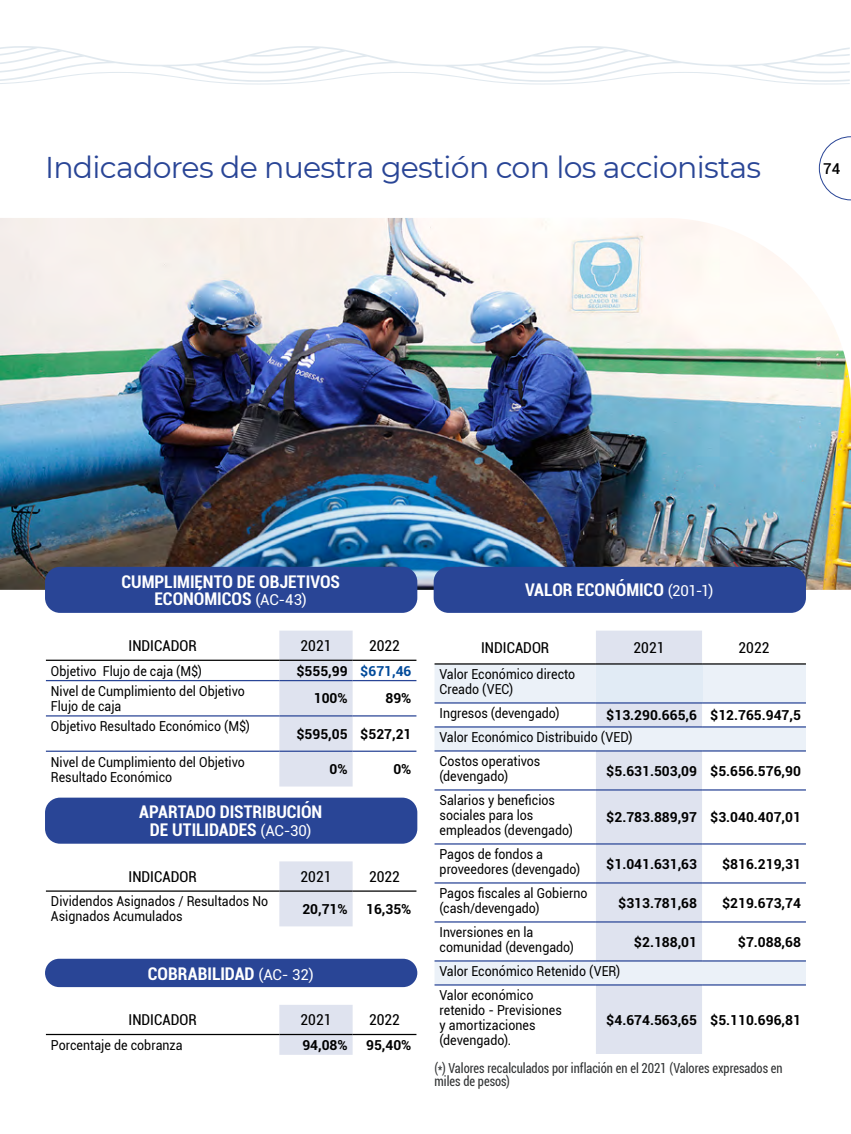
<style>
.page{position:relative;width:851px;height:1134px;background:#fff}
.page>*{position:absolute;margin:0;border:0;box-sizing:border-box;transform-origin:0 0}
.t1{font:30px "Montserrat";letter-spacing:-.025em;color:#294596}
.H3_textos_cuadros_centrado{font:700 condensed 17.5px "Roboto";color:#fff}
.Indicador_años{font:condensed 15px "Roboto";color:#000}
.t2{font:500 15px "Roboto";color:#000}
.descripcion_tablas{font:13.75px/15px "Roboto";letter-spacing:.005em;color:#000;scale:.9 1}
.numeros_tablas{font:700 13.75px "Roboto";color:#000}
.Parrafo_justificado_izq{font:condensed 13.75px/13.8px "Roboto";color:#323435;scale:.9 1}
.numeros_tablas-2{font:700 13.75px "Roboto";color:#004a9a}
.s1{font-weight:400;font-stretch:normal;font-size:15px}
</style>
<div class="page">
<svg style="left:0;top:46px;width:849px;height:39px"></svg>
<svg style="left:818px;top:136px;width:32px;height:65px"></svg>
<img style="left:0;top:218px;width:850px;height:372px">
<div style="left:45px;top:567px;width:372px;height:46px;background:#294596;border-radius:15px"></div>
<svg style="left:46px;top:631px;width:370px;height:155px"></svg>
<div style="left:279px;top:631px;width:73px;height:155px;background:#dfe3ef"></div>
<hr style="left:46px;top:660px;width:233px;height:1px;background:#000">
<hr style="left:279px;top:660px;width:73px;height:1px;background:#000">
<hr style="left:352px;top:660px;width:64px;height:1px;background:#000">
<hr style="left:46px;top:680px;width:233px;height:1px;background:#294596">
<hr style="left:279px;top:680px;width:73px;height:1px;background:#294596">
<hr style="left:352px;top:680px;width:64px;height:1px;background:#294596">
<hr style="left:46px;top:715px;width:233px;height:1px;background:#294596">
<hr style="left:279px;top:715px;width:73px;height:1px;background:#294596">
<hr style="left:352px;top:715px;width:64px;height:1px;background:#294596">
<hr style="left:46px;top:751px;width:233px;height:1px;background:#294596">
<hr style="left:279px;top:751px;width:73px;height:1px;background:#294596">
<hr style="left:352px;top:751px;width:64px;height:1px;background:#294596">
<div style="left:45px;top:798px;width:372px;height:46px;background:#294596;border-radius:15px"></div>
<div style="left:279px;top:861px;width:74px;height:65px;background:#dfe3ef"></div>
<hr style="left:46px;top:890px;width:233px;height:2px;background:#000">
<hr style="left:279px;top:890px;width:73px;height:2px;background:#000">
<hr style="left:352px;top:890px;width:64px;height:2px;background:#000">
<div style="left:45px;top:959px;width:372px;height:28px;background:#294596;border-radius:14px"></div>
<svg style="left:46px;top:1005px;width:370px;height:50px"></svg>
<hr style="left:46px;top:1034px;width:233px;height:1px;background:#000">
<hr style="left:279px;top:1034px;width:73px;height:1px;background:#000">
<hr style="left:352px;top:1034px;width:64px;height:1px;background:#000">
<div style="left:433px;top:567px;width:372px;height:46px;background:#294596;border-radius:15px"></div>
<div style="left:596px;top:631px;width:106px;height:423px;background:#dfe3ef"></div>
<svg style="left:434px;top:665px;width:371px;height:319px"></svg>
<div style="left:596px;top:664px;width:106px;height:39px;background:#e1ebf5"></div>
<hr style="left:434px;top:663px;width:162px;height:2px;background:#000">
<hr style="left:596px;top:663px;width:106px;height:2px;background:#000">
<hr style="left:702px;top:663px;width:103px;height:2px;background:#000">
<hr style="left:434px;top:702px;width:162px;height:2px;background:#294596">
<hr style="left:596px;top:702px;width:106px;height:2px;background:#294596">
<hr style="left:702px;top:702px;width:103px;height:2px;background:#294596">
<hr style="left:434px;top:726px;width:162px;height:2px;background:#294596">
<hr style="left:596px;top:726px;width:106px;height:2px;background:#294596">
<hr style="left:702px;top:726px;width:103px;height:2px;background:#294596">
<hr style="left:434px;top:750px;width:162px;height:1px;background:#294596">
<hr style="left:596px;top:750px;width:106px;height:1px;background:#294596">
<hr style="left:702px;top:750px;width:103px;height:1px;background:#294596">
<hr style="left:434px;top:789px;width:162px;height:1px;background:#294596">
<hr style="left:596px;top:789px;width:106px;height:1px;background:#294596">
<hr style="left:702px;top:789px;width:103px;height:1px;background:#294596">
<hr style="left:434px;top:843px;width:162px;height:1px;background:#294596">
<hr style="left:596px;top:843px;width:106px;height:1px;background:#294596">
<hr style="left:702px;top:843px;width:103px;height:1px;background:#294596">
<hr style="left:434px;top:882px;width:162px;height:1px;background:#294596">
<hr style="left:596px;top:882px;width:106px;height:1px;background:#294596">
<hr style="left:702px;top:882px;width:103px;height:1px;background:#294596">
<hr style="left:434px;top:921px;width:162px;height:1px;background:#294596">
<hr style="left:596px;top:921px;width:106px;height:1px;background:#294596">
<hr style="left:702px;top:921px;width:103px;height:1px;background:#294596">
<hr style="left:434px;top:960px;width:162px;height:1px;background:#294596">
<hr style="left:596px;top:960px;width:106px;height:1px;background:#294596">
<hr style="left:702px;top:960px;width:103px;height:1px;background:#294596">
<hr style="left:434px;top:984px;width:162px;height:1px;background:#294596">
<hr style="left:596px;top:984px;width:106px;height:1px;background:#294596">
<hr style="left:702px;top:984px;width:103px;height:1px;background:#294596">
<p class="t1" style="left:45px;top:147px;width:717px">Indicadores de nuestra gestión con los accionistas</p>
<p class="t2" style="left:823px;top:158px;width:19px">74</p>
<p class="H3_textos_cuadros_centrado" style="left:121px;top:569px;width:220px">CUMPLIMIENTO DE OBJETIVOS</p>
<p class="H3_textos_cuadros_centrado" style="left:155px;top:587px;width:154px">ECONÓMICOS <span class="s1">(AC-43)</span></p>
<p class="Indicador_años" style="left:129px;top:635px;width:70px">INDICADOR</p>
<p class="Indicador_años" style="left:300px;top:635px;width:32px">2021</p>
<p class="Indicador_años" style="left:369px;top:635px;width:32px">2022</p>
<p class="descripcion_tablas" style="left:51px;top:663px;width:169px">Objetivo Flujo de caja (M$)</p>
<p class="numeros_tablas" style="left:296px;top:661px;width:53px">$555,99</p>
<p class="numeros_tablas-2" style="left:360px;top:661px;width:53px">$671,46</p>
<p class="descripcion_tablas" style="left:51px;top:683px;width:217px">Nivel de Cumplimiento del Objetivo<br>Flujo de caja</p>
<p class="numeros_tablas" style="left:314px;top:689px;width:35px">100%</p>
<p class="numeros_tablas" style="left:385px;top:689px;width:27px">89%</p>
<p class="descripcion_tablas" style="left:51px;top:718px;width:223px">Objetivo Resultado Económico (M$)</p>
<p class="numeros_tablas" style="left:296px;top:724px;width:53px">$595,05</p>
<p class="numeros_tablas" style="left:360px;top:724px;width:53px">$527,21</p>
<p class="descripcion_tablas" style="left:51px;top:754px;width:217px">Nivel de Cumplimiento del Objetivo<br>Resultado Económico</p>
<p class="numeros_tablas" style="left:329px;top:759px;width:20px">0%</p>
<p class="numeros_tablas" style="left:393px;top:759px;width:20px">0%</p>
<p class="H3_textos_cuadros_centrado" style="left:139px;top:800px;width:184px">APARTADO DISTRIBUCIÓN</p>
<p class="H3_textos_cuadros_centrado" style="left:150px;top:817px;width:163px">DE UTILIDADES <span class="s1">(AC-30)</span></p>
<p class="Indicador_años" style="left:129px;top:866px;width:70px">INDICADOR</p>
<p class="Indicador_años" style="left:300px;top:866px;width:32px">2021</p>
<p class="Indicador_años" style="left:369px;top:866px;width:32px">2022</p>
<p class="descripcion_tablas" style="left:51px;top:893px;width:243px">Dividendos Asignados / Resultados No<br>Asignados Acumulados</p>
<p class="numeros_tablas" style="left:302px;top:899px;width:47px">20,71%</p>
<p class="numeros_tablas" style="left:366px;top:899px;width:47px">16,35%</p>
<p class="H3_textos_cuadros_centrado" style="left:148px;top:961px;width:167px">COBRABILIDAD <span class="s1">(AC- 32)</span></p>
<p class="Indicador_años" style="left:129px;top:1009px;width:70px">INDICADOR</p>
<p class="Indicador_años" style="left:300px;top:1009px;width:32px">2021</p>
<p class="Indicador_años" style="left:369px;top:1009px;width:32px">2022</p>
<p class="descripcion_tablas" style="left:51px;top:1037px;width:148px">Porcentaje de cobranza</p>
<p class="numeros_tablas" style="left:302px;top:1035px;width:47px">94,08%</p>
<p class="numeros_tablas" style="left:366px;top:1035px;width:47px">95,40%</p>
<p class="H3_textos_cuadros_centrado" style="left:525px;top:578px;width:190px">VALOR ECONÓMICO <span class="s1">(201-1)</span></p>
<p class="Indicador_años" style="left:481px;top:637px;width:70px">INDICADOR</p>
<p class="Indicador_años" style="left:633px;top:637px;width:32px">2021</p>
<p class="Indicador_años" style="left:738px;top:637px;width:32px">2022</p>
<p class="descripcion_tablas" style="left:439px;top:666px;width:152px">Valor Económico directo<br>Creado (VEC)</p>
<p class="descripcion_tablas" style="left:439px;top:705px;width:135px">Ingresos (devengado)</p>
<p class="numeros_tablas" style="left:606px;top:705px;width:92px">$13.290.665,6</p>
<p class="numeros_tablas" style="left:710px;top:705px;width:92px">$12.765.947,5</p>
<p class="descripcion_tablas" style="left:439px;top:729px;width:216px">Valor Económico Distribuido (VED)</p>
<p class="descripcion_tablas" style="left:439px;top:753px;width:114px">Costos operativos (devengado)</p>
<p class="numeros_tablas" style="left:606px;top:761px;width:92px">$5.631.503,09</p>
<p class="numeros_tablas" style="left:710px;top:761px;width:92px">$5.656.576,90</p>
<p class="descripcion_tablas" style="left:439px;top:792px;width:150px">Salarios y beneficios sociales para los empleados (devengado)</p>
<p class="numeros_tablas" style="left:606px;top:807px;width:92px">$2.783.889,97</p>
<p class="numeros_tablas" style="left:710px;top:807px;width:92px">$3.040.407,01</p>
<p class="descripcion_tablas" style="left:439px;top:846px;width:158px">Pagos de fondos a proveedores (devengado)</p>
<p class="numeros_tablas" style="left:606px;top:854px;width:92px">$1.041.631,63</p>
<p class="numeros_tablas" style="left:722px;top:854px;width:80px">$816.219,31</p>
<p class="descripcion_tablas" style="left:439px;top:885px;width:166px">Pagos fiscales al Gobierno (cash/devengado)</p>
<p class="numeros_tablas" style="left:618px;top:893px;width:80px">$313.781,68</p>
<p class="numeros_tablas" style="left:722px;top:893px;width:80px">$219.673,74</p>
<p class="descripcion_tablas" style="left:439px;top:924px;width:151px">Inversiones en la comunidad (devengado)</p>
<p class="numeros_tablas" style="left:634px;top:932px;width:65px">$2.188,01</p>
<p class="numeros_tablas" style="left:737px;top:932px;width:65px">$7.088,68</p>
<p class="descripcion_tablas" style="left:439px;top:963px;width:202px">Valor Económico Retenido (VER)</p>
<p class="descripcion_tablas" style="left:439px;top:987px;width:137px">Valor económico retenido - Previsiones y amortizaciones (devengado).</p>
<p class="numeros_tablas" style="left:606px;top:1010px;width:92px">$4.674.563,65</p>
<p class="numeros_tablas" style="left:710px;top:1010px;width:92px">$5.110.696,81</p>
<p class="Parrafo_justificado_izq" style="left:434px;top:1060px;width:388px">(*) Valores recalculados por inflación en el 2021 (Valores expresados en miles de pesos)</p>
</div>
